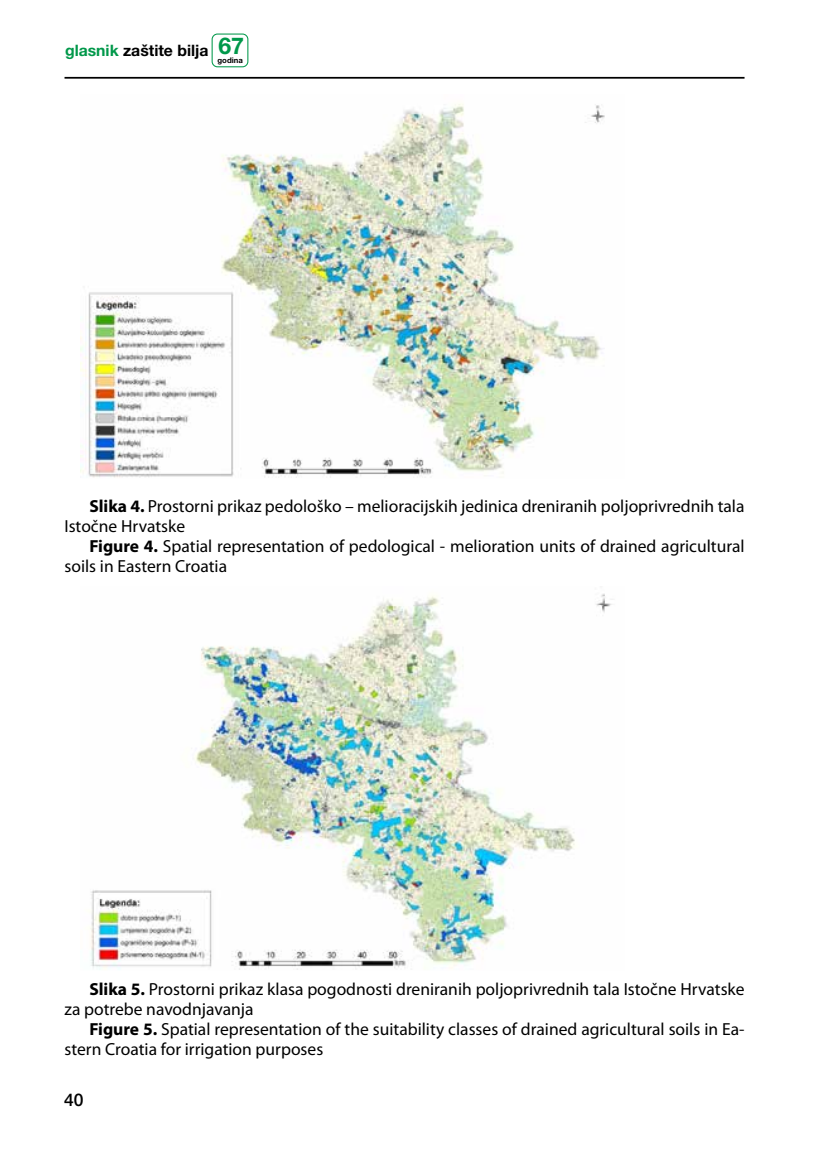
<style>
.page{position:relative;width:819px;height:1166px;background:#fff}
.page>*{position:absolute;margin:0;border:0;box-sizing:border-box;transform-origin:0 0}
.t1{font:17.5px/20.1px "Myriad Pro";color:#000}
.t2{font:500 17.5px "Helvetica Neue LT Pro";color:#000}
.t3{font:700 15.75px "Helvetica Neue LT Pro";color:#000}
.t4{font:700 7.7px "Helvetica Neue LT Pro";color:#000}
.s1{color:#00984a}
.s2{font-size:23.1px;color:#00984a}
.s3{font-weight:700}
</style>
<div class="page">
<hr style="left:64px;top:77px;width:680px;height:2px;background:#000">
<div style="left:211px;top:34px;width:37px;height:33px;border:1px solid #00984a;border-radius:5px"></div>
<img style="left:90px;top:593px;width:523px;height:377px">
<img style="left:81px;top:103px;width:524px;height:375px">
<p class="t3" style="left:65px;top:40px;width:180px"><span class="s1">glasnik</span> zaštite bilja <span class="s2">67</span></p>
<p class="t4" style="left:217px;top:56px;width:27px">godina</p>
<p class="t1" style="left:64px;top:496px;width:681px;text-indent:25px"><span class="s3">Slika 4.</span> Prostorni prikaz pedološko – melioracijskih jedinica dreniranih poljoprivrednih tala<br>Istočne Hrvatske</p>
<p class="t1" style="left:64px;top:536px;width:681px;text-indent:25px"><span class="s3">Figure 4.</span> Spatial representation of pedological - melioration units of drained agricultural soils in Eastern Croatia</p>
<p class="t1" style="left:64px;top:979px;width:681px;text-indent:25px"><span class="s3">Slika 5.</span> Prostorni prikaz klasa pogodnosti dreniranih poljoprivrednih tala Istočne Hrvatske za potrebe navodnjavanja</p>
<p class="t1" style="left:64px;top:1019px;width:681px;text-indent:25px"><span class="s3">Figure 5.</span> Spatial representation of the suitability classes of drained agricultural soils in Ea&shy;stern Croatia for irrigation purposes</p>
<p class="t2" style="left:64px;top:1090px;width:21px">40</p>
</div>
